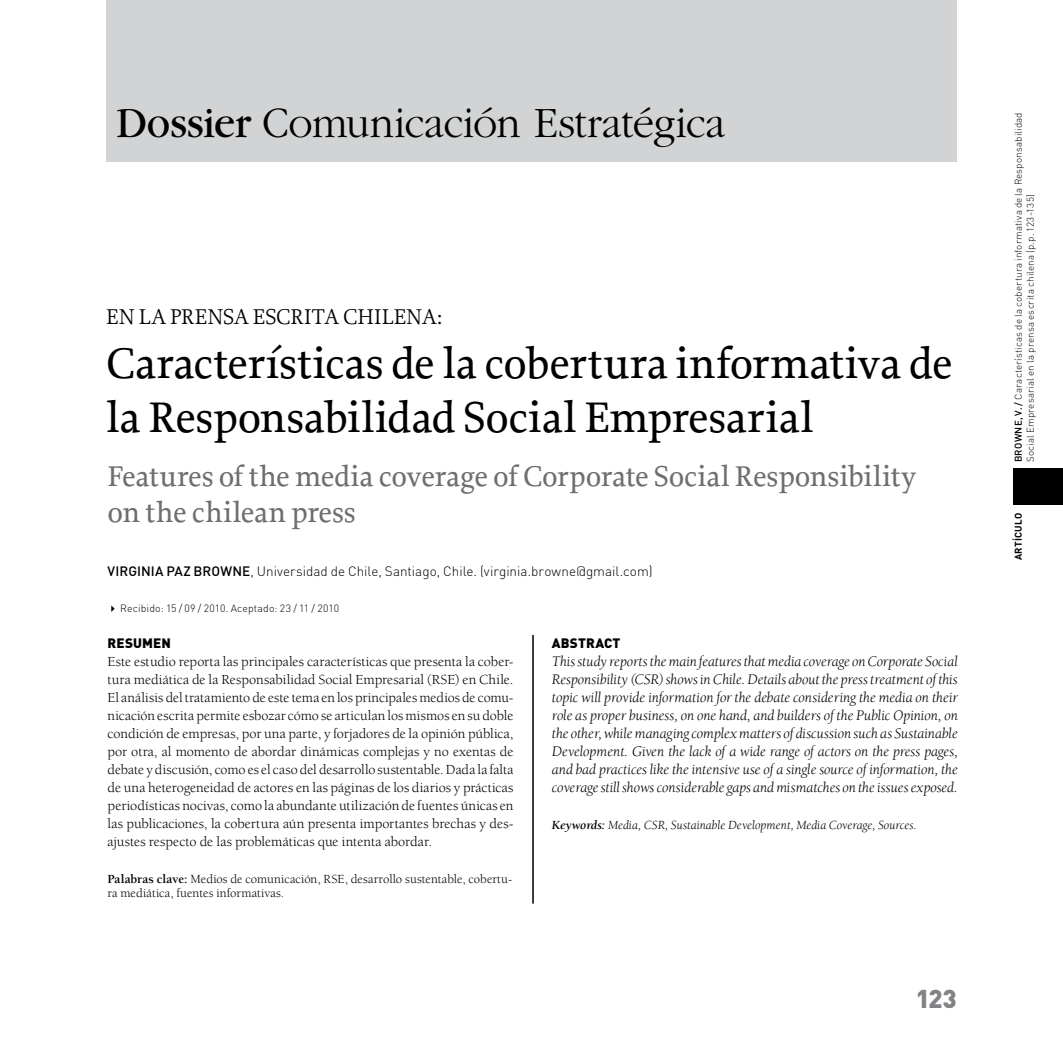
<style>
.page{position:relative;width:1063px;height:1063px;background:#fff}
.page>*{position:absolute;margin:0;border:0;box-sizing:border-box;transform-origin:0 0}
.t1{font:500 45px/54px "Proforma";letter-spacing:-.01em;color:#000}
.t2{font:300 45px "Garamond";letter-spacing:-.01em;color:#000;scale:.95 1}
.t3{font:500 30px/36px "Proforma";letter-spacing:-.01em;color:#6d6e71}
.t4{font:900 25.5px "DIN";color:#808285}
.t5{font:22.5px "Proforma";color:#000}
.t6{font:italic 15px/18px "Berkeley Std";letter-spacing:-.005em;color:#000;text-align:justify}
.t7{font:14.25px/18px "Berkeley Std";color:#000;text-align:justify}
.t8{font:300 13.5px "DIN";color:#000}
.t9{font:900 13.5px "DIN";letter-spacing:.01em;color:#000}
.t10{font:12.75px/14.2px "Berkeley Std";letter-spacing:.005em;color:#000}
.t11{font:italic 12.75px "Berkeley Std";color:#000}
.t12{font:300 10.5px "DIN";letter-spacing:.015em;color:#000}
.t13{font:300 9.75px/12px "DIN";letter-spacing:.015em;color:#000}
.t14{font:700 9.75px "DIN";letter-spacing:.02em;color:#000}
.s1{font-weight:400}
.s2{font-weight:500}
.s3{font-weight:700}
</style>
<div class="page">
<hr style="left:533px;top:635px;width:1px;height:268px;background:#000">
<div style="left:107px;top:0;width:850px;height:162px;background:#d1d3d4"></div>
<div style="left:1014px;top:468px;width:49px;height:36px;background:#000"></div>
<div style="left:1014px;top:469px;width:49px;height:36px;background:#000"></div>
<h1 class="t2" style="left:116px;top:99px;width:643px"><span class="s1">Dossier</span> Comunicación Estratégica</h1>
<h3 class="t5" style="left:106px;top:303px;width:337px">EN LA PRENSA ESCRITA CHILENA:</h3>
<h1 class="t1" style="left:106px;top:336px;width:848px">Características de la cobertura informativa de la Responsabilidad Social Empresarial</h1>
<h2 class="t3" style="left:108px;top:458px;width:810px">Features of the media coverage of Corporate Social Responsibility on the chilean press</h2>
<p class="t8" style="left:108px;top:563px;width:546px"><span class="s2">VIRGINIA PAZ BROWNE</span>, Universidad de Chile, Santiago, Chile. (virginia.browne@gmail.com)</p>
<p class="t12" style="left:120px;top:602px;width:220px">Recibido: 15 / 09 / 2010. Aceptado: 23 / 11 / 2010</p>
<p class="t9" style="left:108px;top:634px;width:65px">RESUMEN</p>
<p class="t7" style="left:108px;top:653px;width:408px">Este estudio reporta las principales características que presenta la cober&shy;tura mediática de la Responsabilidad Social Empresarial (RSE) en Chile.<br>El análisis del tratamiento de este tema en los principales medios de comu&shy;nicación escrita permite esbozar cómo se articulan los mismos en su doble condición de empresas, por una parte, y forjadores de la opinión pública, por otra, al momento de abordar dinámicas complejas y no exentas de debate y discusión, como es el caso del desarrollo sustentable. Dada la falta de una heterogeneidad de actores en las páginas de los diarios y prácticas periodísticas nocivas, como la abundante utilización de fuentes únicas en las publicaciones, la cobertura aún presenta importantes brechas y des&shy;ajustes respecto de las problemáticas que intenta abordar.</p>
<p class="t10" style="left:108px;top:872px;width:406px"><span class="s3">Palabras clave:</span> Medios de comunicación, RSE, desarrollo sustentable, cobertu&shy;ra mediática, fuentes informativas.</p>
<p class="t9" style="left:552px;top:634px;width:70px">ABSTRACT</p>
<p class="t6" style="left:552px;top:653px;width:408px">This study reports the main features that media coverage on Corporate Social Responsibility (CSR) shows in Chile. Details about the press treatment of this topic will provide information for the debate considering the media on their role as proper business, on one hand, and builders of the Public Opinion, on the other, while managing complex matters of discussion such as Sustainable Development. Given the lack of a wide range of actors on the press pages, and bad practices like the intensive use of a single source of information, the coverage still shows considerable gaps and mismatches on the issues exposed.</p>
<p class="t11" style="left:552px;top:818px;width:366px"><span class="s3">Keywords:</span> Media, CSR, Sustainable Development, Media Coverage, Sources.</p>
<h3 class="t4" style="left:916px;top:982px;width:42px">123</h3>
<p class="t13" style="left:1012px;top:462px;width:351px;rotate:-90deg"><span class="s2">browne, V. /</span> Características de la cobertura informativa de la Responsabilidad<br>Social Empresarial en la prensa escrita chilena (p.p. 123-135)</p>
<p class="t14" style="left:1012px;top:560px;width:49px;rotate:-90deg">artículo</p>
</div>
